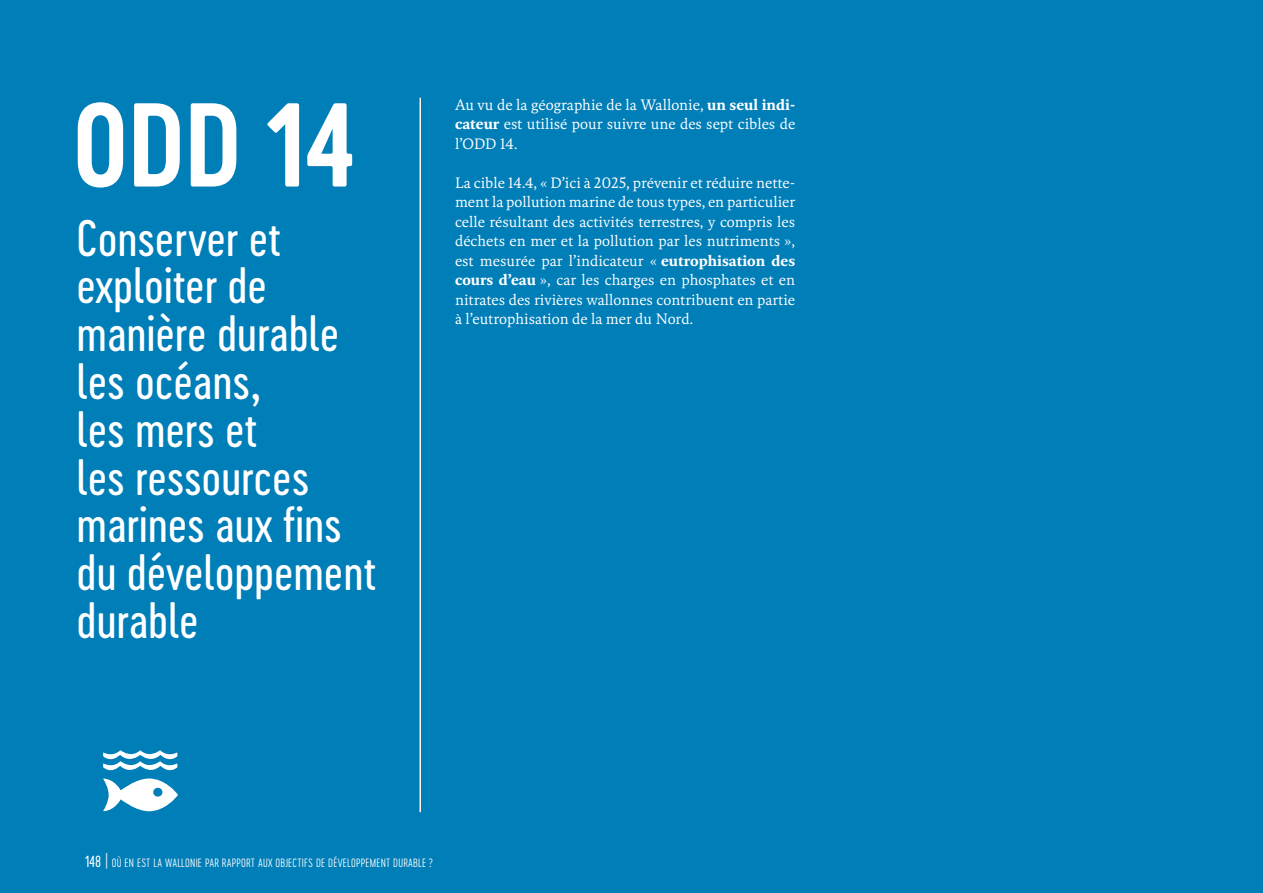
<style>
.page{position:relative;width:1263px;height:893px;background:#007eb8}
.page>*{position:absolute;margin:0;border:0;box-sizing:border-box;transform-origin:0 0}
.t1{font:111px "Cervo Neue Semi Bold Neue";color:#fff}
.t2{font:47.7px/47.7px "Cervo Neue Regular Neue";letter-spacing:-.005em;color:#fff}
.t3{font:15.3px/19.5px "Kievit Serif";color:#fff;text-align:justify}
.t4{font:11.25px "Cervo Neue Extra Light Neue";letter-spacing:.02em;color:#fff}
.s1{font-weight:700}
.s2{font-family:"Cervo Neue Light Neue";font-size:15px}
</style>
<div class="page">
<svg style="left:103px;top:750px;width:75px;height:61px"></svg>
<hr style="left:419px;top:98px;width:2px;height:714px;background:#fff0e8">
<h1 class="t1" style="left:72px;top:71px;width:285px">ODD 14</h1>
<p class="t3" style="left:455px;top:94px;width:342px">Au vu de la géographie de la Wallonie, <span class="s1">un seul indi&shy;cateur</span> est utilisé pour suivre une des sept cibles de l’ODD 14.</p>
<p class="t3" style="left:455px;top:172px;width:342px">La cible 14.4, « D’ici à 2025, prévenir et réduire nette&shy;ment la pollution marine de tous types, en particulier celle résultant des activités terrestres, y compris les déchets en mer et la pollution par les nutriments », est mesurée par l’indicateur « <span class="s1">eutrophisation des cours d’eau</span> », car les charges en phosphates et en nitrates des rivières wallonnes contribuent en partie à l’eutrophisation de la mer du Nord.</p>
<h2 class="t2" style="left:77px;top:214px;width:301px">Conserver et exploiter de manière durable les océans,<br>les mers et<br>les ressources marines aux fins du développement durable</h2>
<p class="t4" style="left:85px;top:855px;width:349px"><span class="s2">148 |</span> OÙ EN EST LA WALLONIE PAR RAPPORT AUX OBJECTIFS DE DÉVELOPPEMENT DURABLE ?</p>
</div>
